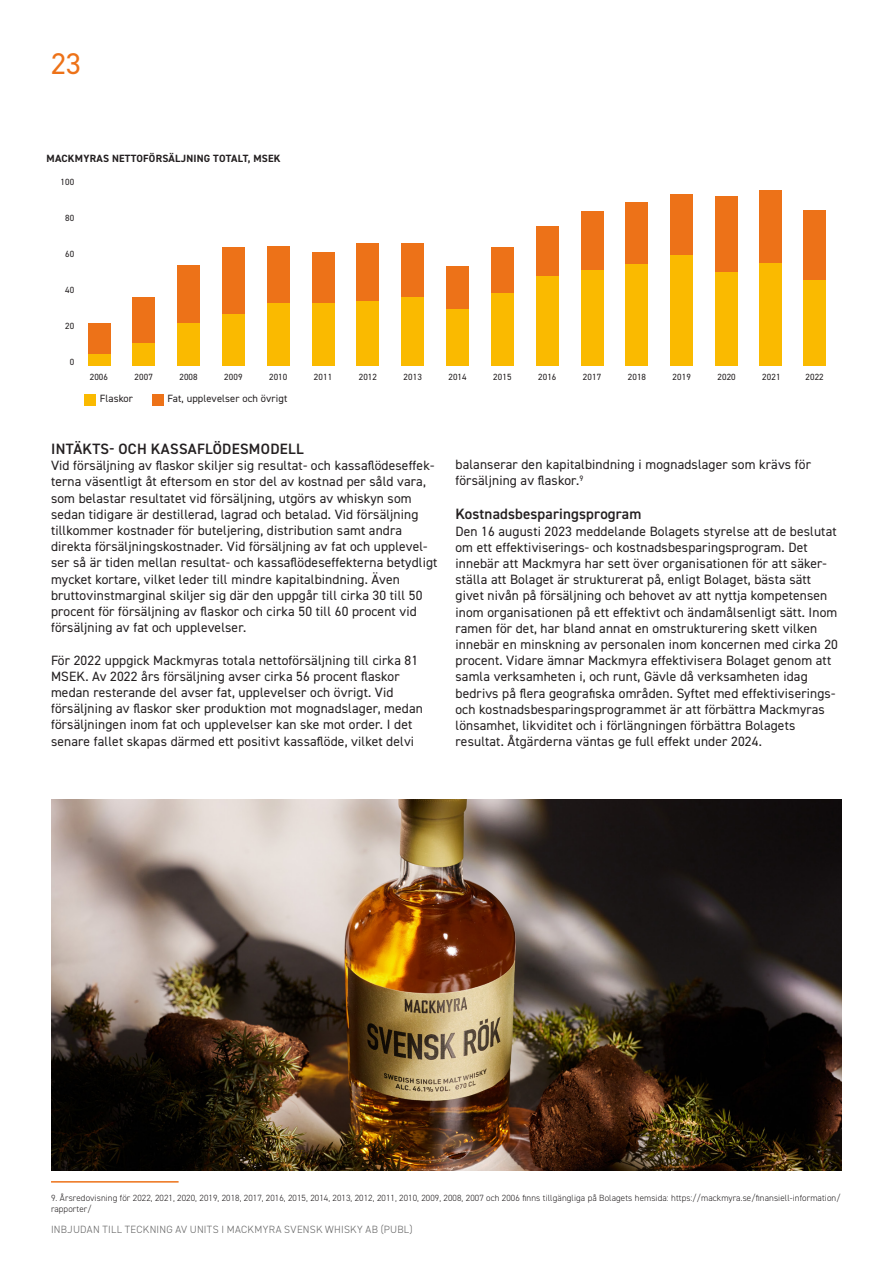
<style>
.page{position:relative;width:893px;height:1263px;background:#fff}
.page>*{position:absolute;margin:0;border:0;box-sizing:border-box;transform-origin:0 0}
.t1{font:30px "DIN2014";color:#ed7218}
.t2{font:600 15px "DIN2014";letter-spacing:.01em;color:#231f20}
.t3{font:13.5px/16.2px "DIN2014";letter-spacing:.01em;color:#231f20}
.t4{font:300 10.5px "DIN2014";letter-spacing:.025em;color:#636363}
.t5{font:700 10.5px "DIN2014";letter-spacing:.02em;color:#231f20}
.t6{font:10.5px "DIN2014";letter-spacing:.01em;color:#231f20}
.t7{font:300 9px/10.8px "DIN2014";letter-spacing:.01em;color:#231f20}
.t8{font:9px "DIN2014";letter-spacing:.01em;color:#231f20}
</style>
<div class="page">
<div style="left:803px;top:211px;width:23px;height:69px;background:#ed7218"></div>
<div style="left:88px;top:324px;width:23px;height:30px;background:#ed7218"></div>
<div style="left:133px;top:297px;width:22px;height:45px;background:#ed7218"></div>
<div style="left:177px;top:265px;width:23px;height:59px;background:#ed7218"></div>
<div style="left:222px;top:247px;width:23px;height:67px;background:#ed7218"></div>
<div style="left:267px;top:247px;width:22px;height:56px;background:#ed7218"></div>
<div style="left:312px;top:253px;width:22px;height:50px;background:#ed7218"></div>
<div style="left:357px;top:243px;width:22px;height:58px;background:#ed7218"></div>
<div style="left:402px;top:243px;width:22px;height:54px;background:#ed7218"></div>
<div style="left:446px;top:266px;width:23px;height:42px;background:#ed7218"></div>
<div style="left:491px;top:247px;width:23px;height:46px;background:#ed7218"></div>
<div style="left:536px;top:226px;width:22px;height:50px;background:#ed7218"></div>
<div style="left:581px;top:211px;width:22px;height:59px;background:#ed7218"></div>
<div style="left:626px;top:202px;width:22px;height:62px;background:#ed7218"></div>
<div style="left:671px;top:194px;width:22px;height:61px;background:#ed7218"></div>
<div style="left:715px;top:196px;width:23px;height:76px;background:#ed7218"></div>
<div style="left:759px;top:190px;width:23px;height:73px;background:#ed7218"></div>
<div style="left:803px;top:280px;width:23px;height:85px;background:#faba00"></div>
<div style="left:88px;top:354px;width:23px;height:11px;background:#faba00"></div>
<div style="left:133px;top:342px;width:22px;height:23px;background:#faba00"></div>
<div style="left:177px;top:323px;width:23px;height:42px;background:#faba00"></div>
<div style="left:222px;top:314px;width:23px;height:51px;background:#faba00"></div>
<div style="left:267px;top:303px;width:22px;height:62px;background:#faba00"></div>
<div style="left:312px;top:303px;width:22px;height:62px;background:#faba00"></div>
<div style="left:357px;top:301px;width:22px;height:64px;background:#faba00"></div>
<div style="left:402px;top:297px;width:22px;height:68px;background:#faba00"></div>
<div style="left:446px;top:308px;width:23px;height:57px;background:#faba00"></div>
<div style="left:491px;top:293px;width:23px;height:72px;background:#faba00"></div>
<div style="left:536px;top:276px;width:22px;height:89px;background:#faba00"></div>
<div style="left:581px;top:270px;width:22px;height:95px;background:#faba00"></div>
<div style="left:626px;top:264px;width:22px;height:101px;background:#faba00"></div>
<div style="left:671px;top:255px;width:22px;height:110px;background:#faba00"></div>
<div style="left:715px;top:272px;width:23px;height:93px;background:#faba00"></div>
<div style="left:759px;top:263px;width:23px;height:102px;background:#faba00"></div>
<div style="left:152px;top:394px;width:12px;height:11px;background:#ed7218"></div>
<div style="left:84px;top:394px;width:12px;height:11px;background:#faba00"></div>
<hr style="left:51px;top:1181px;width:128px;height:1px;background:#ed7218">
<img style="left:51px;top:799px;width:791px;height:372px">
<h1 class="t1" style="left:51px;top:45px;width:31px">23</h1>
<p class="t5" style="left:47px;top:152px;width:236px">MACKMYRAS NETTOFÖRSÄLJNING TOTALT, MSEK</p>
<p class="t8" style="left:60px;top:177px;width:15px">100</p>
<p class="t8" style="left:65px;top:213px;width:11px">80</p>
<p class="t8" style="left:65px;top:249px;width:11px">60</p>
<p class="t8" style="left:65px;top:285px;width:11px">40</p>
<p class="t8" style="left:65px;top:321px;width:11px">20</p>
<p class="t8" style="left:70px;top:357px;width:6px">0</p>
<p class="t8" style="left:90px;top:371px;width:20px">2006</p>
<p class="t8" style="left:135px;top:371px;width:20px">2007</p>
<p class="t8" style="left:179px;top:371px;width:20px">2008</p>
<p class="t8" style="left:224px;top:371px;width:20px">2009</p>
<p class="t8" style="left:269px;top:371px;width:20px">2010</p>
<p class="t8" style="left:314px;top:371px;width:20px">2011</p>
<p class="t8" style="left:359px;top:371px;width:20px">2012</p>
<p class="t8" style="left:404px;top:371px;width:20px">2013</p>
<p class="t8" style="left:448px;top:371px;width:20px">2014</p>
<p class="t8" style="left:493px;top:371px;width:20px">2015</p>
<p class="t8" style="left:538px;top:371px;width:20px">2016</p>
<p class="t8" style="left:583px;top:371px;width:20px">2017</p>
<p class="t8" style="left:628px;top:371px;width:20px">2018</p>
<p class="t8" style="left:673px;top:371px;width:20px">2019</p>
<p class="t8" style="left:717px;top:371px;width:20px">2020</p>
<p class="t8" style="left:762px;top:371px;width:20px">2021</p>
<p class="t8" style="left:805px;top:371px;width:20px">2022</p>
<p class="t6" style="left:100px;top:392px;width:35px">Flaskor</p>
<p class="t6" style="left:167px;top:392px;width:121px">Fat, upplevelser och övrigt</p>
<p class="t2" style="left:51px;top:439px;width:254px">INTÄKTS- OCH KASSAFLÖDESMODELL</p>
<p class="t3" style="left:51px;top:457px;width:388px">Vid försäljning av flaskor skiljer sig resultat- och kassaflödeseffek&shy;terna väsentligt åt eftersom en stor del av kostnad per såld vara, som belastar resultatet vid försäljning, utgörs av whiskyn som sedan tidigare är destillerad, lagrad och betalad. Vid försäljning tillkommer kostnader för buteljering, distribution samt andra direkta försäljningskostnader. Vid försäljning av fat och upplevel&shy;ser så är tiden mellan resultat- och kassaflödeseffekterna betydligt mycket kortare, vilket leder till mindre kapitalbindning. Även bruttovinstmarginal skiljer sig där den uppgår till cirka 30 till 50 procent för försäljning av flaskor och cirka 50 till 60 procent vid försäljning av fat och upplevelser.</p>
<p class="t3" style="left:51px;top:651px;width:373px">För 2022 uppgick Mackmyras totala nettoförsäljning till cirka 81<br>MSEK. Av 2022 års försäljning avser cirka 56 procent flaskor medan resterande del avser fat, upplevelser och övrigt. Vid försäljning av flaskor sker produktion mot mognadslager, medan försäljningen inom fat och upplevelser kan ske mot order. I det senare fallet skapas därmed ett positivt kassaflöde, vilket delvi</p>
<p class="t3" style="left:455px;top:456px;width:357px">balanserar den kapitalbindning i mognadslager som krävs för försäljning av flaskor.<sup>9</sup></p>
<p class="t2" style="left:455px;top:504px;width:187px">Kostnadsbesparingsprogram</p>
<p class="t3" style="left:455px;top:523px;width:384px">Den 16 augusti 2023 meddelande Bolagets styrelse att de beslutat om ett effektiviserings- och kostnadsbesparingsprogram. Det innebär att Mackmyra har sett över organisationen för att säker&shy;ställa att Bolaget är strukturerat på, enligt Bolaget, bästa sätt givet nivån på försäljning och behovet av att nyttja kompetensen inom organisationen på ett effektivt och ändamålsenligt sätt. Inom ramen för det, har bland annat en omstrukturering skett vilken innebär en minskning av personalen inom koncernen med cirka 20 procent. Vidare ämnar Mackmyra effektivisera Bolaget genom att samla verksamheten i, och runt, Gävle då verksamheten idag bedrivs på flera geografiska områden. Syftet med effektiviserings&shy;och kostnadsbesparingsprogrammet är att förbättra Mackmyras lönsamhet, likviditet och i förlängningen förbättra Bolagets resultat. Åtgärderna väntas ge full effekt under 2024.</p>
<p class="t7" style="left:51px;top:1193px;width:791px">9. Årsredovisning för 2022, 2021, 2020, 2019, 2018, 2017, 2016, 2015, 2014, 2013, 2012, 2011, 2010, 2009, 2008, 2007 och 2006 finns tillgängliga på Bolagets hemsida: https://mackmyra.se/finansiell-information/ rapporter/</p>
<p class="t4" style="left:51px;top:1223px;width:363px">INBJUDAN TILL TECKNING AV UNITS I MACKMYRA SVENSK WHISKY AB (PUBL)</p>
</div>
